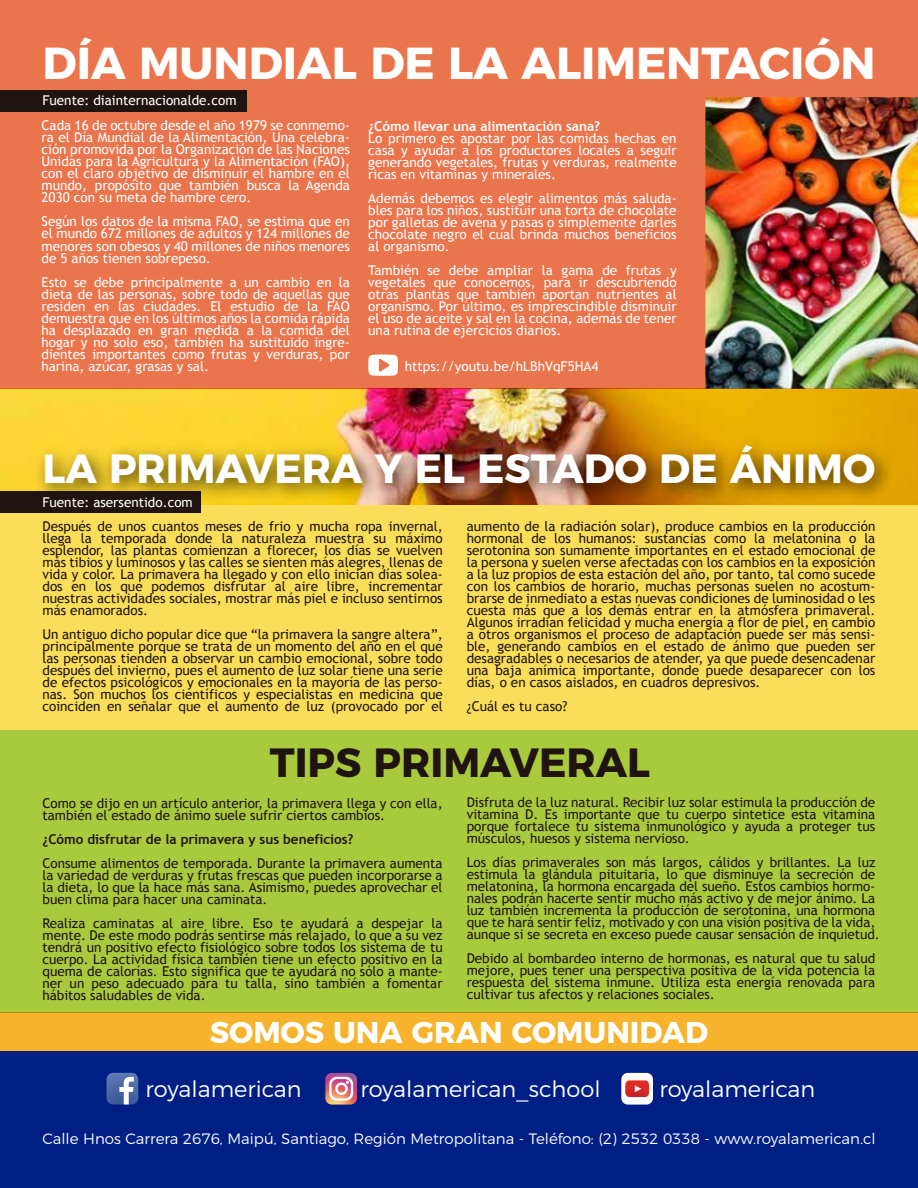
<style>
.page{position:relative;width:918px;height:1188px;background:#fff}
.page>*{position:absolute;margin:0;border:0;box-sizing:border-box;transform-origin:0 0}
.t1{font:700 44.7px "Montserrat";color:#fff}
.t2{font:700 40.8px "Montserrat";color:#fff}
.t3{font:700 40.8px "Montserrat";color:#1f1410}
.t4{font:700 30px "Montserrat";color:#fff}
.t5{font:300 22.5px "Montserrat";color:#fff}
.t6{font:300 15px "Montserrat";color:#fff}
.t7{font:13.5px/12px "Trebuchet MS";color:#1f1410;text-align:justify}
.t8{font:13.5px/12px "Trebuchet MS";color:#fff;text-align:justify}
.t9{font:700 13.5px "Trebuchet MS";color:#1f1410}
.t10{font:700 13.5px "Trebuchet MS";color:#fff}
</style>
<div class="page">
<div style="left:0;top:1014px;width:918px;height:174px;background:#001f84"></div>
<div style="left:0;top:1013px;width:918px;height:38px;background:#f6b32b"></div>
<div style="left:0;top:419px;width:918px;height:311px;background:#fadd58"></div>
<div style="left:0;top:730px;width:918px;height:283px;background:#aaca3d"></div>
<img style="left:0;top:389px;width:918px;height:116px">
<div style="left:0;top:0;width:918px;height:389px;background:#ea754d"></div>
<img style="left:705px;top:97px;width:213px;height:292px">
<svg style="left:325px;top:1073px;width:32px;height:32px"></svg>
<div style="left:621px;top:1073px;width:32px;height:32px;background:#fff;border-radius:7px"></div>
<svg style="left:625px;top:1080px;width:24px;height:17px"></svg>
<svg style="left:107px;top:1073px;width:31px;height:31px"></svg>
<img style="left:24px;top:427px;width:879px;height:86px">
<div style="left:0;top:492px;width:200px;height:21px;background:#1f1410"></div>
<div style="left:0;top:90px;width:247px;height:22px;background:#1f1410"></div>
<svg style="left:368px;top:355px;width:30px;height:21px"></svg>
<h1 class="t1" style="left:43px;top:27px;width:834px">DÍA MUNDIAL DE LA ALIMENTACIÓN</h1>
<p class="t8" style="left:42px;top:95px;width:196px">Fuente: diainternacionalde.com</p>
<p class="t8" style="left:42px;top:120px;width:310px">Cada 16 de octubre desde el año 1979 se conmemo&shy;ra el Día Mundial de la Alimentación, Una celebra&shy;ción promovida por la Organización de las Naciones Unidas para la Agricultura y la Alimentación (FAO), con el claro objetivo de disminuir el hambre en el mundo, propósito que también busca la Agenda 2030 con su meta de hambre cero.</p>
<p class="t8" style="left:42px;top:216px;width:310px">Según los datos de la misma FAO, se estima que en el mundo 672 millones de adultos y 124 millones de menores son obesos y 40 millones de niños menores de 5 años tienen sobrepeso.</p>
<p class="t8" style="left:42px;top:276px;width:310px">Esto se debe principalmente a un cambio en la dieta de las personas, sobre todo de aquellas que residen en las ciudades. El estudio de la FAO demuestra que en los últimos años la comida rápida ha desplazado en gran medida a la comida del hogar y no solo eso, también ha sustituido ingre&shy;dientes importantes como frutas y verduras, por harina, azúcar, grasas y sal.</p>
<p class="t10" style="left:368px;top:117px;width:233px">¿Cómo llevar una alimentación sana?</p>
<p class="t8" style="left:368px;top:132px;width:310px">Lo primero es apostar por las comidas hechas en casa y ayudar a los productores locales a seguir generando vegetales, frutas y verduras, realmente ricas en vitaminas y minerales.</p>
<p class="t8" style="left:368px;top:192px;width:310px">Además debemos es elegir alimentos más saluda&shy;bles para los niños, sustituir una torta de chocolate por galletas de avena y pasas o simplemente darles chocolate negro el cual brinda muchos beneficios al organismo.</p>
<p class="t8" style="left:368px;top:264px;width:310px">También se debe ampliar la gama de frutas y vegetales que conocemos, para ir descubriendo otras plantas que también aportan nutrientes al organismo. Por último, es imprescindible disminuir el uso de aceite y sal en la cocina, además de tener una rutina de ejercicios diarios.</p>
<p class="t8" style="left:405px;top:360px;width:195px">https://youtu.be/hLBhVqF5HA4</p>
<h2 class="t2" style="left:43px;top:435px;width:834px">LA PRIMAVERA Y EL ESTADO DE ÁNIMO</h2>
<p class="t8" style="left:42px;top:496px;width:152px">Fuente: asersentido.com</p>
<p class="t7" style="left:467px;top:520px;width:410px">aumento de la radiación solar), produce cambios en la producción hormonal de los humanos: sustancias como la melatonina o la serotonina son sumamente importantes en el estado emocional de la persona y suelen verse afectadas con los cambios en la exposición a la luz propios de esta estación del año, por tanto, tal como sucede con los cambios de horario, muchas personas suelen no acostum&shy;brarse de inmediato a estas nuevas condiciones de luminosidad o les cuesta más que a los demás entrar en la atmósfera primaveral.<br>Algunos irradian felicidad y mucha energía a flor de piel, en cambio a otros organismos el proceso de adaptación puede ser más sensi&shy;ble, generando cambios en el estado de ánimo que pueden ser desagradables o necesarios de atender, ya que puede desencadenar una baja anímica importante, donde puede desaparecer con los días, o en casos aislados, en cuadros depresivos.</p>
<p class="t7" style="left:467px;top:700px;width:102px">¿Cuál es tu caso?</p>
<h2 class="t3" style="left:270px;top:729px;width:382px">TIPS PRIMAVERAL</h2>
<p class="t7" style="left:43px;top:797px;width:402px">Como se dijo en un artículo anterior, la primavera llega y con ella, también el estado de ánimo suele sufrir ciertos cambios.</p>
<p class="t9" style="left:43px;top:830px;width:313px">¿Cómo disfrutar de la primavera y sus beneficios?</p>
<p class="t7" style="left:43px;top:857px;width:402px">Consume alimentos de temporada. Durante la primavera aumenta la variedad de verduras y frutas frescas que pueden incorporarse a la dieta, lo que la hace más sana. Asimismo, puedes aprovechar el buen clima para hacer una caminata.</p>
<p class="t7" style="left:43px;top:917px;width:402px">Realiza caminatas al aire libre. Eso te ayudará a despejar la mente. De este modo podrás sentirse más relajado, lo que a su vez tendrá un positivo efecto fisiológico sobre todos los sistema de tu cuerpo. La actividad física también tiene un efecto positivo en la quema de calorías. Esto significa que te ayudará no sólo a mante&shy;ner un peso adecuado para tu talla, sino también a fomentar hábitos saludables de vida.</p>
<p class="t7" style="left:43px;top:521px;width:402px">Después de unos cuantos meses de frio y mucha ropa invernal, llega la temporada donde la naturaleza muestra su máximo esplendor, las plantas comienzan a florecer, los días se vuelven más tibios y luminosos y las calles se sienten más alegres, llenas de vida y color. La primavera ha llegado y con ello inician días solea&shy;dos en los que podemos disfrutar al aire libre, incrementar nuestras actividades sociales, mostrar más piel e incluso sentirnos más enamorados.</p>
<p class="t7" style="left:43px;top:629px;width:402px">Un antiguo dicho popular dice que “la primavera la sangre altera”, principalmente porque se trata de un momento del año en el que las personas tienden a observar un cambio emocional, sobre todo después del invierno, pues el aumento de luz solar tiene una serie de efectos psicológicos y emocionales en la mayoría de las perso&shy;nas. Son muchos los científicos y especialistas en medicina que coinciden en señalar que el aumento de luz (provocado por el</p>
<p class="t7" style="left:467px;top:796px;width:410px">Disfruta de la luz natural. Recibir luz solar estimula la producción de vitamina D. Es importante que tu cuerpo sintetice esta vitamina porque fortalece tu sistema inmunológico y ayuda a proteger tus músculos, huesos y sistema nervioso.</p>
<p class="t7" style="left:467px;top:856px;width:415px;text-align:left">Los días primaverales son más largos, cálidos y brillantes. La luz estimula la glándula pituitaria, lo que disminuye la secreción de melatonina, la hormona encargada del sueño. Estos cambios hormo&shy;nales podrán hacerte sentir mucho más activo y de mejor ánimo. La luz también incrementa la producción de serotonina, una hormona que te hará sentir feliz, motivado y con una visión positiva de la vida, aunque si se secreta en exceso puede causar sensación de inquietud.</p>
<p class="t7" style="left:467px;top:952px;width:410px">Debido al bombardeo interno de hormonas, es natural que tu salud mejore, pues tener una perspectiva positiva de la vida potencia la respuesta del sistema inmune. Utiliza esta energía renovada para cultivar tus afectos y relaciones sociales.</p>
<h3 class="t4" style="left:210px;top:1007px;width:500px">SOMOS UNA GRAN COMUNIDAD</h3>
<h3 class="t5" style="left:146px;top:1072px;width:157px">royalamerican</h3>
<h3 class="t5" style="left:360px;top:1072px;width:242px">royalamerican_school</h3>
<h3 class="t5" style="left:659px;top:1072px;width:157px">royalamerican</h3>
<p class="t6" style="left:42px;top:1127px;width:835px">Calle Hnos Carrera 2676, Maipú, Santiago, Región Metropolitana - Teléfono: (2) 2532 0338 - www.royalamerican.cl</p>
</div>
